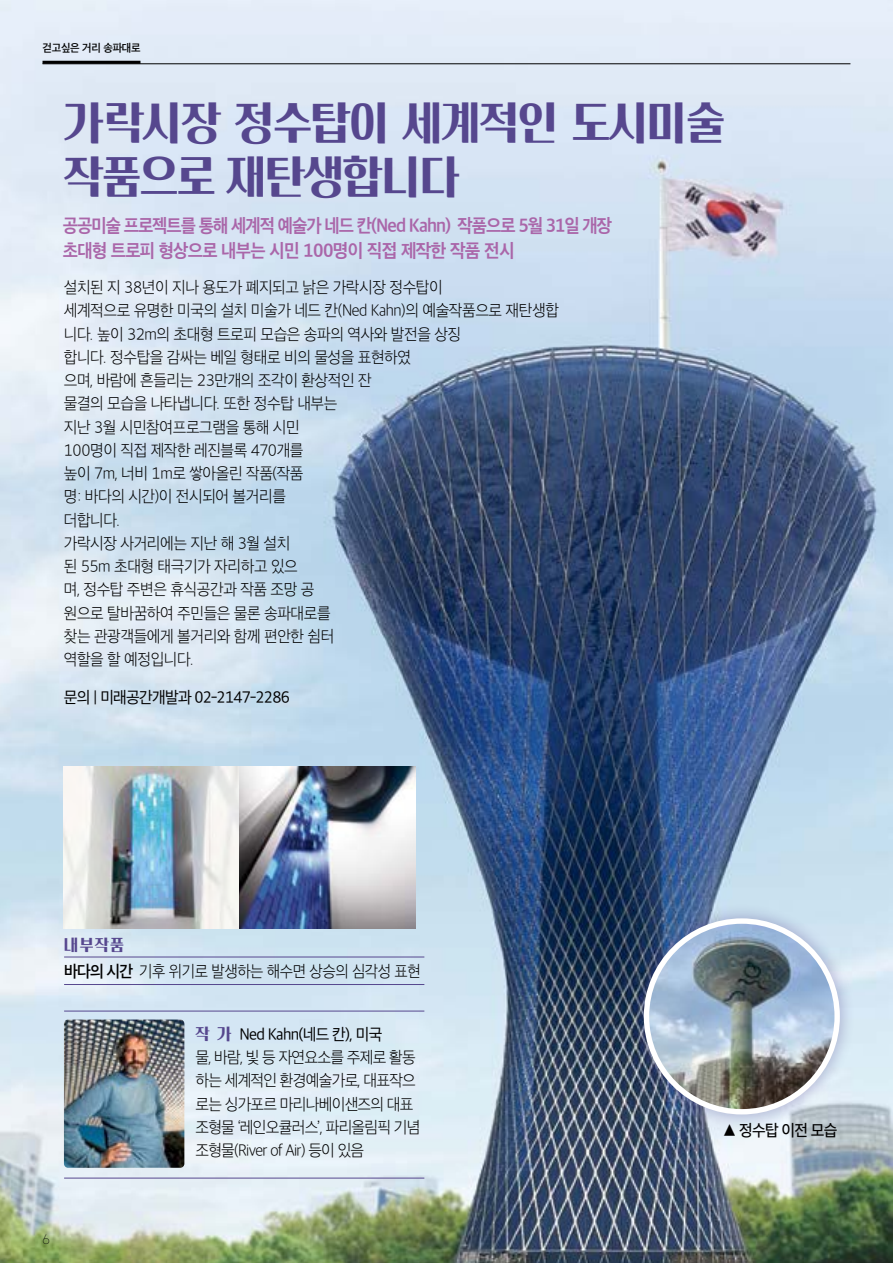
<style>
.page{position:relative;width:893px;height:1263px;background:#fff}
.page>*{position:absolute;margin:0;border:0;box-sizing:border-box;transform-origin:0 0}
.t1{font:46.2px/53.6px "Cafe 24 Dangdanghae";letter-spacing:-.03em;color:#56478e}
.t2{font:18px/24.8px "SD Gothic Neoa Uni g Bd";letter-spacing:-.055em;color:#aa66a9;scale:.92 1}
.t3{font:16.5px "Cafe 24 Dangdanghae";color:#56478e}
.t4{font:15.75px/23.2px "SD Gothic Neoa Uni b Ul";letter-spacing:-.025em;color:#000;scale:.94 1}
.t5{font:15.75px/23.2px "SD Gothic Neoa Uni b Ul";letter-spacing:-.045em;color:#000;scale:.94 1}
.t6{font:15.75px "SD Gothic Neoa Uni d Rg";letter-spacing:-.045em;color:#000;scale:.94 1}
.t7{font:15.75px "SD Gothic Neoa Uni b Ul";letter-spacing:-.025em;color:#000;scale:.92 1}
.t8{font:15.75px "SD Gothic Neoa Uni e Md";letter-spacing:-.045em;color:#000;scale:.94 1}
.t9{font:12.75px "SD November c Th";color:#000}
.t10{font:10.5px "SD Gothic Neoa Uni f Sb";letter-spacing:-.02em;color:#000}
.s1{font-family:"SD Gothic Neoa Uni f Sb"}
.s2{font-family:"Cafe 24 Dangdanghae";font-size:16.5px;color:#56478e}
</style>
<div class="page">
<img style="left:0;top:0;width:892px;height:1263px">
<svg style="left:892px;top:0;width:1px;height:1263px"></svg>
<hr style="left:43px;top:61px;width:97px;height:3px;background:#000">
<img style="left:64px;top:767px;width:351px;height:161px">
<div style="left:628px;top:902px;width:228px;height:228px;background:#56478e;opacity:.3"></div>
<img style="left:646px;top:921px;width:191px;height:191px;border-radius:95px">
<div style="left:644px;top:918px;width:196px;height:196px;border:5px solid #fff;border-radius:50%"></div>
<hr style="left:64px;top:957px;width:360px;height:1px;background:#56478e">
<hr style="left:64px;top:984px;width:360px;height:1px;background:#56478e">
<img style="left:64px;top:1019px;width:120px;height:149px">
<hr style="left:64px;top:1011px;width:360px;height:1px;background:#56478e">
<hr style="left:64px;top:1178px;width:360px;height:1px;background:#56478e">
<hr style="left:43px;top:64px;width:807px;height:1px;background:#000">
<p class="t10" style="left:43px;top:43px;width:100px">걷고싶은 거리 송파대로</p>
<h1 class="t1" style="left:64px;top:95px;width:663px">가락시장 정수탑이 세계적인 도시미술 작품으로 재탄생합니다</h1>
<p class="t2" style="left:63px;top:214px;width:599px">공공미술 프로젝트를 통해 세계적 예술가 네드 칸(Ned Kahn) 작품으로 5월 31일 개장 초대형 트로피 형상으로 내부는 시민 100명이 직접 제작한 작품 전시</p>
<p class="t4" style="left:64px;top:276px;width:528px">설치된 지 38년이 지나 용도가 폐지되고 낡은 가락시장 정수탑이<br>세계적으로 유명한 미국의 설치 미술가 네드 칸(Ned Kahn)의 예술작품으로 재탄생합 니다. 높이 32m의 초대형 트로피 모습은 송파의 역사와 발전을 상징<br>합니다. 정수탑을 감싸는 베일 형태로 비의 물성을 표현하였<br>으며, 바람에 흔들리는 23만개의 조각이 환상적인 잔<br>물결의 모습을 나타냅니다. 또한 정수탑 내부는<br>지난 3월 시민참여프로그램을 통해 시민<br>100명이 직접 제작한 레진블록 470개를<br>높이 7m, 너비 1m로 쌓아올린 작품(작품<br>명: 바다의 시간)이 전시되어 볼거리를<br>더합니다.<br>가락시장 사거리에는 지난 해 3월 설치<br>된 55m 초대형 태극기가 자리하고 있으<br>며, 정수탑 주변은 휴식공간과 작품 조망 공<br>원으로 탈바꿈하여 주민들은 물론 송파대로를<br>찾는 관광객들에게 볼거리와 함께 편안한 쉼터<br>역할을 할 예정입니다.</p>
<p class="t6" style="left:64px;top:689px;width:242px">문의 | 미래공간개발과 02-2147-2286</p>
<p class="t3" style="left:64px;top:935px;width:61px">내부작품</p>
<p class="t7" style="left:64px;top:963px;width:389px"><span class="s1">바다의 시간</span> 기후 위기로 발생하는 해수면 상승의 심각성 표현</p>
<p class="t6" style="left:195px;top:1026px;width:200px"><span class="s2">작 가</span> Ned Kahn(네드 칸), 미국</p>
<p class="t5" style="left:195px;top:1046px;width:241px">물, 바람, 빛 등 자연요소를 주제로 활동 하는 세계적인 환경예술가로, 대표작으 로는 싱가포르 마리나베이샌즈의 대표 조형물 ‘레인오큘러스’, 파리올림픽 기념 조형물(River of Air) 등이 있음</p>
<p class="t9" style="left:43px;top:1230px;width:9px">6</p>
<p class="t8" style="left:723px;top:1123px;width:123px">▲ 정수탑 이전 모습</p>
</div>
